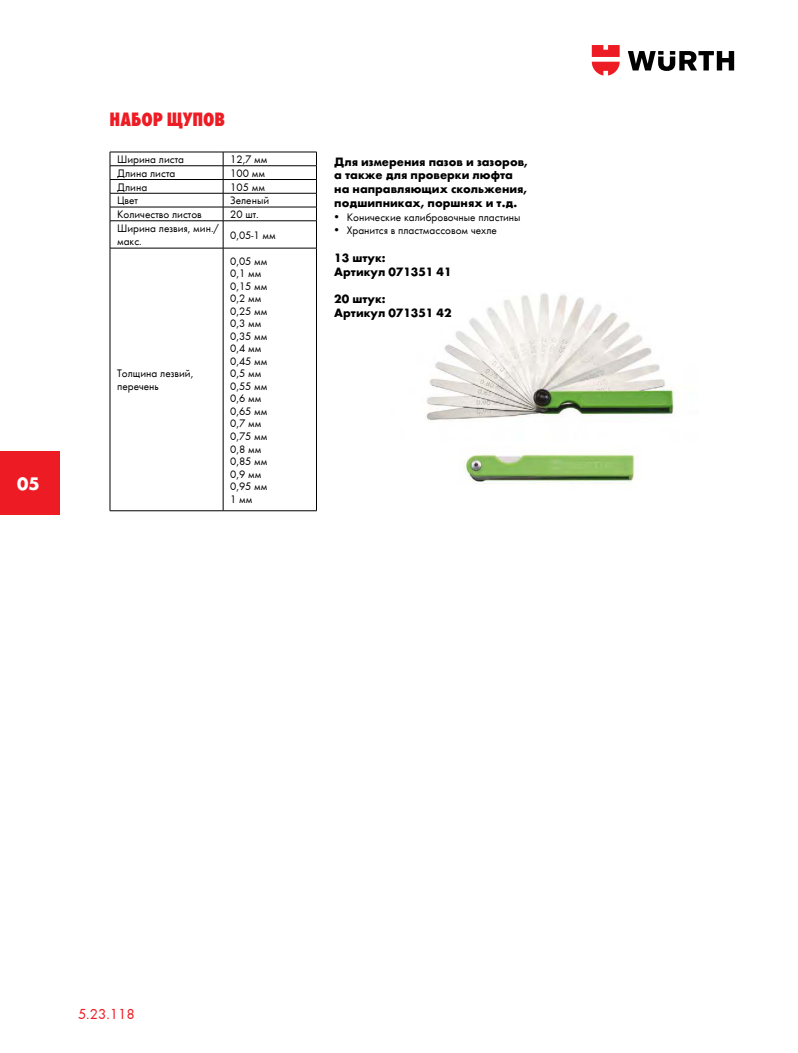
<style>
.page{position:relative;width:798px;height:1053px;background:#fff}
.page>*{position:absolute;margin:0;border:0;box-sizing:border-box;transform-origin:0 0}
.t1{font:20px "Wuerth Extra Bold Cond Caps";color:#ed1c24}
.t2{font:700 18.75px "Wuerth";color:#fff}
.t3{font:15px "Wuerth";color:#ed1c24}
.t4{font:700 12.5px/13.8px "Wuerth";color:#000}
.t5{font:11.25px/12.5px "Wuerth";color:#000}
</style>
<div class="page">
<img style="left:426px;top:293px;width:249px;height:128px">
<img style="left:464px;top:453px;width:171px;height:32px">
<hr style="left:110px;top:152px;width:113px;height:1px;background:#000">
<hr style="left:223px;top:152px;width:93px;height:1px;background:#000">
<svg style="left:110px;top:152px;width:1px;height:96px"></svg>
<svg style="left:316px;top:152px;width:1px;height:96px"></svg>
<hr style="left:110px;top:248px;width:1px;height:262px;background:#000">
<hr style="left:316px;top:248px;width:1px;height:262px;background:#000">
<hr style="left:110px;top:510px;width:113px;height:1px;background:#000">
<hr style="left:223px;top:510px;width:93px;height:1px;background:#000">
<hr style="left:110px;top:165px;width:113px;height:1px;background:#000">
<hr style="left:223px;top:165px;width:93px;height:1px;background:#000">
<hr style="left:110px;top:179px;width:113px;height:1px;background:#000">
<hr style="left:223px;top:179px;width:93px;height:1px;background:#000">
<hr style="left:110px;top:193px;width:113px;height:1px;background:#000">
<hr style="left:223px;top:193px;width:93px;height:1px;background:#000">
<hr style="left:110px;top:207px;width:113px;height:1px;background:#000">
<hr style="left:223px;top:207px;width:93px;height:1px;background:#000">
<hr style="left:110px;top:220px;width:113px;height:1px;background:#000">
<hr style="left:223px;top:220px;width:93px;height:1px;background:#000">
<svg style="left:223px;top:152px;width:1px;height:96px"></svg>
<hr style="left:110px;top:248px;width:113px;height:1px;background:#000">
<hr style="left:223px;top:248px;width:93px;height:1px;background:#000">
<hr style="left:223px;top:248px;width:1px;height:262px;background:#000">
<svg style="left:627px;top:51px;width:106px;height:20px"></svg>
<svg style="left:591px;top:45px;width:28px;height:30px"></svg>
<div style="left:0;top:450px;width:59px;height:64px;background:#ed1c24"></div>
<h2 class="t2" style="left:17px;top:472px;width:24px">05</h2>
<h1 class="t1" style="left:110px;top:106px;width:117px">Набор щупов</h1>
<p class="t5" style="left:117px;top:153px;width:68px">Ширина листа</p>
<p class="t5" style="left:230px;top:153px;width:39px">12,7 мм</p>
<p class="t5" style="left:117px;top:166px;width:60px">Длина листа</p>
<p class="t5" style="left:230px;top:166px;width:36px">100 мм</p>
<p class="t5" style="left:117px;top:180px;width:32px">Длина</p>
<p class="t5" style="left:230px;top:180px;width:36px">105 мм</p>
<p class="t5" style="left:117px;top:194px;width:22px">Цвет</p>
<p class="t5" style="left:230px;top:194px;width:40px">Зеленый</p>
<p class="t5" style="left:117px;top:208px;width:86px">Количество листов</p>
<p class="t5" style="left:230px;top:208px;width:30px">20 шт.</p>
<p class="t5" style="left:117px;top:222px;width:103px">Ширина лезвия, мин./ макс.</p>
<p class="t5" style="left:230px;top:228px;width:47px">0,05-1 мм</p>
<p class="t5" style="left:117px;top:367px;width:78px">Толщина лезвий, перечень</p>
<p class="t5" style="left:230px;top:254px;width:39px">0,05 мм<br>0,1 мм<br>0,15 мм<br>0,2 мм<br>0,25 мм<br>0,3 мм<br>0,35 мм<br>0,4 мм<br>0,45 мм<br>0,5 мм<br>0,55 мм<br>0,6 мм<br>0,65 мм<br>0,7 мм<br>0,75 мм<br>0,8 мм<br>0,85 мм<br>0,9 мм<br>0,95 мм<br>1 мм</p>
<p class="t4" style="left:334px;top:153px;width:195px">Для измерения пазов и зазоров, а также для проверки люфта на направляющих скольжения, подшипниках, поршнях и т.д.</p>
<p class="t5" style="left:334px;top:210px;width:188px">• Конические калибровочные пластины</p>
<p class="t5" style="left:334px;top:224px;width:164px">• Хранится в пластмассовом чехле</p>
<p class="t4" style="left:334px;top:250px;width:119px">13 штук:<br>Артикул 071351 41</p>
<p class="t4" style="left:334px;top:291px;width:119px">20 штук:<br>Артикул 071351 42</p>
<h3 class="t3" style="left:78px;top:1005px;width:58px">5.23.118</h3>
</div>
